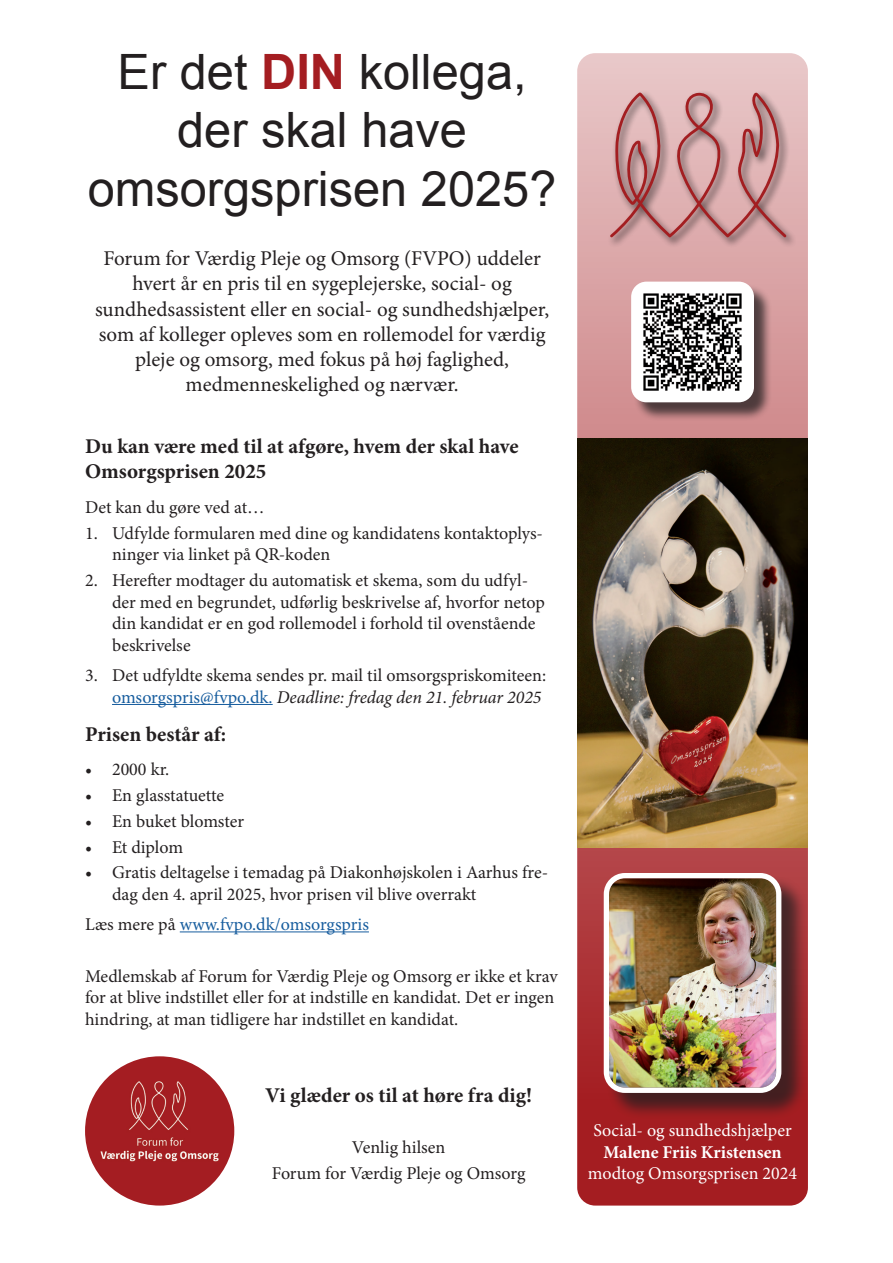
<style>
.page{position:relative;width:893px;height:1263px;background:#fff}
.page>*{position:absolute;margin:0;border:0;box-sizing:border-box;transform-origin:0 0}
.t1{font:48.75px/58.5px "Arial";color:#231f20;text-align:center}
.t2{font:21px/25.2px "Minion Pro";color:#231f20;text-align:center}
.t3{font:700 21px/25.2px "Minion Pro";color:#231f20}
.t4{font:18px/21.6px "Minion Pro";color:#231f20}
.t5{font:18px/21.6px "Minion Pro";color:#fff;text-align:center}
.t6{font:18px "Minion Pro";color:#175d9e}
.s1{font-weight:700;color:#a41d21}
.s2{color:#175d9e}
.s3{font-style:italic}
.s4{color:#231f20}
.s5{font-weight:700}
</style>
<div class="page">
<svg style="left:577px;top:53px;width:231px;height:1152px;background:#c36d6f"></svg>
<hr style="left:112px;top:704px;width:161px;height:1px;background:#175d9e">
<hr style="left:180px;top:931px;width:189px;height:1px;background:#175d9e">
<div style="left:607px;top:876px;width:201px;height:243px;background:#231f20;opacity:.75"></div>
<img style="left:610px;top:879px;width:165px;height:208px">
<div style="left:604px;top:873px;width:177px;height:220px;border:5px solid #fff;border-radius:18px"></div>
<img style="left:578px;top:438px;width:229px;height:410px">
<div style="left:633px;top:284px;width:140px;height:137px;background:#231f20;opacity:.75"></div>
<div style="left:631px;top:282px;width:123px;height:120px;background:#fff;border-radius:15px"></div>
<img style="left:643px;top:293px;width:99px;height:98px">
<img style="left:85px;top:1056px;width:149px;height:149px;border-radius:75px">
<div style="left:607px;top:90px;width:190px;height:158px;background:#231f20;opacity:.84"></div>
<svg style="left:610px;top:92px;width:176px;height:145px;background:#c99597"></svg>
<p class="t1" style="left:88px;top:43px;width:470px">Er det <span class="s1">DIN</span> kollega, der skal have omsorgsprisen 2025?</p>
<p class="t2" style="left:95px;top:246px;width:456px">Forum for Værdig Pleje og Omsorg (FVPO) uddeler hvert år en pris til en sygeplejerske, social- og sundhedsassistent eller en social- og sundhedshjælper, som af kolleger opleves som en rollemodel for værdig pleje og omsorg, med fokus på høj faglighed, medmenneskelighed og nærvær.</p>
<p class="t3" style="left:85px;top:434px;width:435px">Du kan være med til at afgøre, hvem der skal have<br>Omsorgsprisen 2025</p>
<p class="t4" style="left:85px;top:496px;width:181px">Det kan du gøre ved at…</p>
<p class="t4" style="left:112px;top:522px;width:432px;text-indent:-27px">1. Udfylde formularen med dine og kandidatens kontaktoplys&shy;ninger via linket på QR-koden</p>
<p class="t4" style="left:112px;top:570px;width:434px;text-indent:-27px">2. Herefter modtager du automatisk et skema, som du udfyl&shy;der med en begrundet, udførlig beskrivelse af, hvorfor netop din kandidat er en god rollemodel i forhold til ovenstående beskrivelse</p>
<p class="t4" style="left:85px;top:665px;width:463px;text-align:right">3. Det udfyldte skema sendes pr. mail til omsorgspriskomiteen: <span class="s2">omsorgspris@fvpo.dk.</span> <span class="s3">Deadline: fredag den 21. februar 2025</span></p>
<p class="t3" style="left:85px;top:721px;width:143px">Prisen består af:</p>
<p class="t4" style="left:85px;top:758px;width:86px">• 2000 kr.</p>
<p class="t4" style="left:85px;top:784px;width:141px">• En glasstatuette</p>
<p class="t4" style="left:85px;top:810px;width:161px">• En buket blomster</p>
<p class="t4" style="left:85px;top:836px;width:100px">• Et diplom</p>
<p class="t4" style="left:112px;top:862px;width:437px;text-indent:-27px">• Gratis deltagelse i temadag på Diakonhøjskolen i Aarhus fre&shy;dag den 4. april 2025, hvor prisen vil blive overrakt</p>
<p class="t6" style="left:85px;top:912px;width:285px"><span class="s4">Læs mere på</span> www.fvpo.dk/omsorgspris</p>
<p class="t4" style="left:85px;top:965px;width:474px">Medlemskab af Forum for Værdig Pleje og Omsorg er ikke et krav for at blive indstillet eller for at indstille en kandidat. Det er ingen hindring, at man tidligere har indstillet en kandidat.</p>
<p class="t3" style="left:265px;top:1082px;width:268px">Vi glæder os til at høre fra dig!</p>
<p class="t4" style="left:352px;top:1137px;width:95px">Venlig hilsen</p>
<p class="t4" style="left:272px;top:1163px;width:255px">Forum for Værdig Pleje og Omsorg</p>
<p class="t5" style="left:588px;top:1119px;width:211px">Social- og sundhedshjælper<br><span class="s5">Malene Friis Kristensen </span>modtog Omsorgsprisen 2024</p>
</div>
